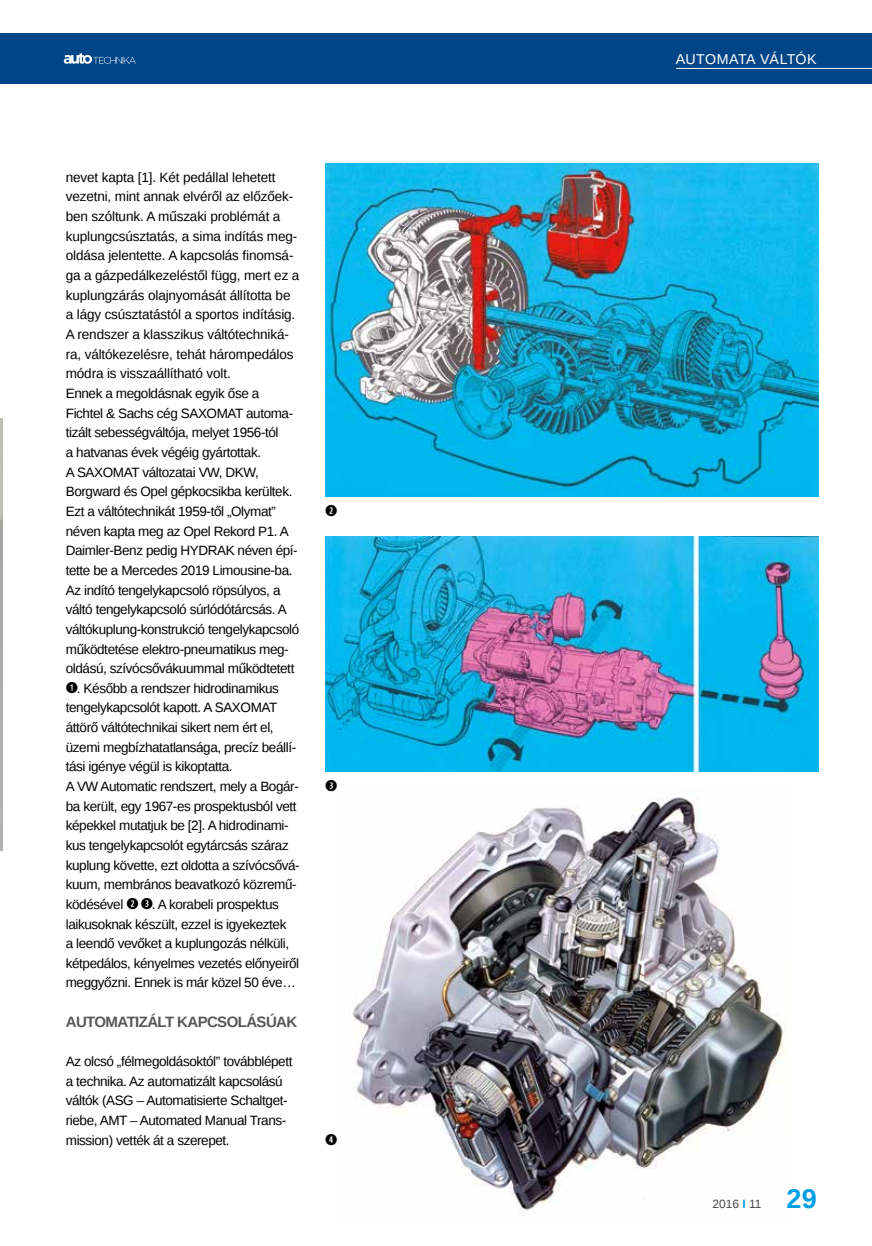
<style>
.page{position:relative;width:872px;height:1246px;background:#fff}
.page>*{position:absolute;margin:0;border:0;box-sizing:border-box;transform-origin:0 0}
.t1{font:700 27px "Liberation Sans";color:#009fe3}
.t2{font:700 15px "Liberation Sans";letter-spacing:-.04em;color:#575756}
.t3{font:15px "Combi Numerals Ltd";color:#000}
.t4{font:14.25px "Liberation Sans";letter-spacing:.01em;color:#fff}
.t5{font:13.5px/19.6px "Liberation Sans";letter-spacing:-.03em;color:#000}
.t6{font:12px "Liberation Sans";color:#4a4a49}
.s1{font-family:"Combi Numerals Ltd";font-size:15px}
.s2{font-weight:700;color:#009fe3}
</style>
<div class="page">
<div style="left:0;top:33px;width:872px;height:50px;background:#004587"></div>
<svg style="left:64px;top:53px;width:72px;height:11px"></svg>
<hr style="left:676px;top:68px;width:196px;height:1px;background:#fff">
<img style="left:325px;top:164px;width:493px;height:333px">
<img style="left:325px;top:537px;width:493px;height:235px">
<img style="left:352px;top:797px;width:435px;height:414px">
<p class="t5" style="left:66px;top:168px;width:235px">nevet kapta [1]. Két pedállal lehetett vezetni, mint annak elvéről az előzőek&shy;ben szóltunk. A műszaki problémát a kuplungcsúsztatás, a sima indítás meg&shy;oldása jelentette. A kapcsolás finomsá&shy;ga a gázpedálkezeléstől függ, mert ez a kuplungzárás olajnyomását állította be a lágy csúsztatástól a sportos indításig.<br>A rendszer a klasszikus váltótechniká&shy;ra, váltókezelésre, tehát hárompedálos módra is visszaállítható volt.<br>Ennek a megoldásnak egyik őse a Fichtel &amp; Sachs cég SAXOMAT automa&shy;tizált sebességváltója, melyet 1956-tól<br>a hatvanas évek végéig gyártottak.<br>A SAXOMAT változatai VW, DKW, Borgward és Opel gépkocsikba kerültek.<br>Ezt a váltótechnikát 1959-től „Olymat” néven kapta meg az Opel Rekord P1. A Daimler-Benz pedig HYDRAK néven épí&shy;tette be a Mercedes 2019 Limousine-ba.<br>Az indító tengelykapcsoló röpsúlyos, a váltó tengelykapcsoló súrlódótárcsás. A váltókuplung-konstrukció tengelykapcsoló működtetése elektro-pneumatikus meg&shy;oldású, szívócsővákuummal működtetett <span class="s1">➊</span>. Később a rendszer hidrodinamikus tengelykapcsolót kapott. A SAXOMAT áttörő váltótechnikai sikert nem ért el, üzemi megbízhatatlansága, precíz beállí&shy;tási igénye végül is kikoptatta.<br>A VW Automatic rendszert, mely a Bogár&shy;ba került, egy 1967-es prospektusból vett képekkel mutatjuk be [2]. A hidrodinami&shy;kus tengelykapcsolót egytárcsás száraz kuplung követte, ezt oldotta a szívócsővá&shy;kuum, membrános beavatkozó közremű&shy;ködésével <span class="s1">➋ ➌</span>. A korabeli prospektus laikusoknak készült, ezzel is igyekeztek<br>a leendő vevőket a kuplungozás nélküli, kétpedálos, kényelmes vezetés előnyeiről meggyőzni. Ennek is már közel 50 éve…</p>
<p class="t2" style="left:66px;top:1011px;width:233px">AUTOMATIZÁLT KAPCSOLÁSÚAK</p>
<p class="t5" style="left:66px;top:1052px;width:228px">Az olcsó „félmegoldásoktól” továbblépett a technika. Az automatizált kapcsolású váltók (ASG – Automatisierte Schaltget&shy;riebe, AMT – Automated Manual Trans&shy;mission) vették át a szerepet.</p>
<p class="t3" style="left:325px;top:502px;width:14px">➋</p>
<p class="t3" style="left:325px;top:777px;width:14px">➌</p>
<p class="t3" style="left:325px;top:1131px;width:14px">➍</p>
<p class="t4" style="left:676px;top:51px;width:142px">AUTOMATA VÁLTÓK</p>
<p class="t6" style="left:712px;top:1197px;width:51px">2016 <span class="s2">I</span> 11</p>
<h1 class="t1" style="left:786px;top:1180px;width:32px">29</h1>
</div>
